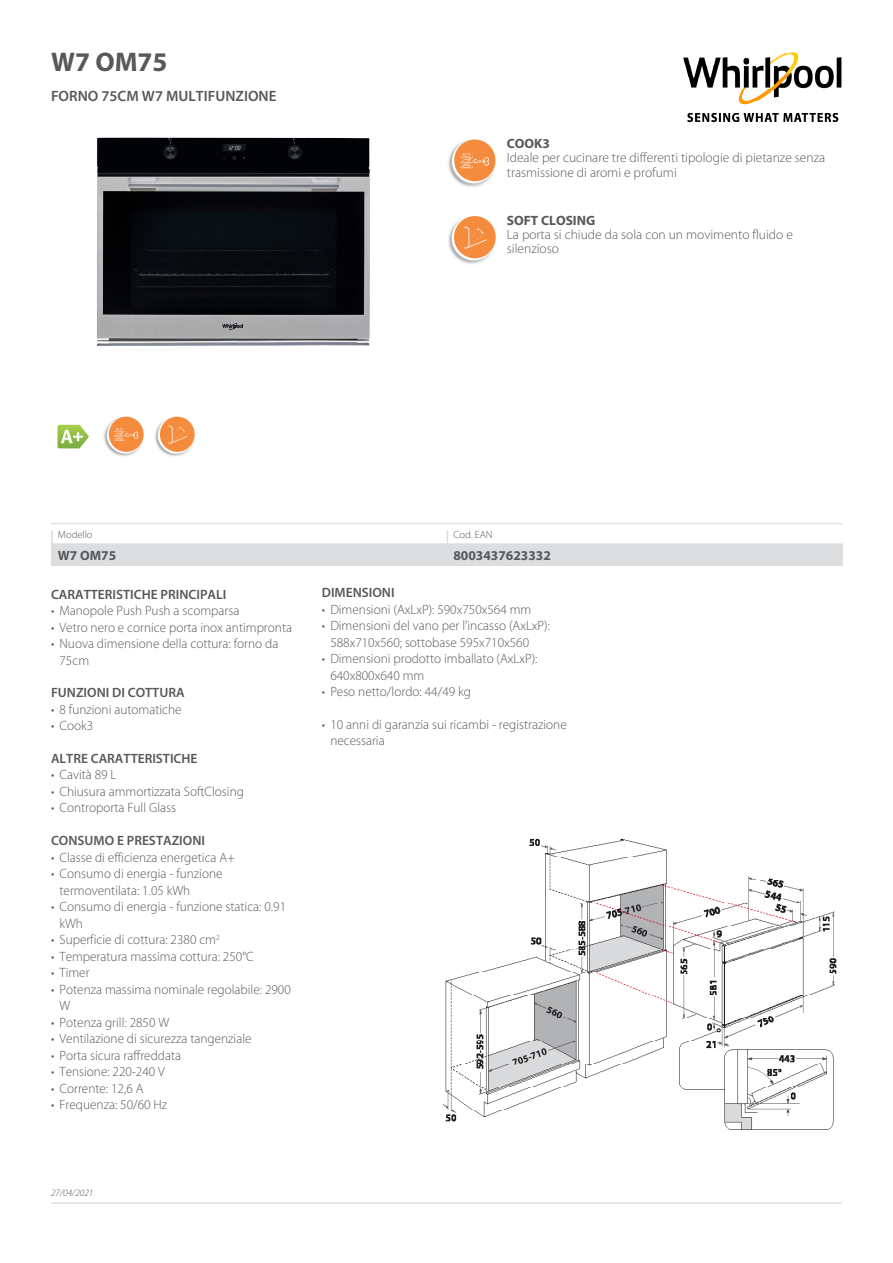
<style>
.page{position:relative;width:893px;height:1263px;background:#fff}
.page>*{position:absolute;margin:0;border:0;box-sizing:border-box;transform-origin:0 0}
.t1{font:700 27px "Myriad Pro";color:#57585a}
.t2{font:600 15px "Myriad Pro";color:#57585a}
.t3{font:300 13.5px/16.5px "Myriad Pro";color:#57585a}
.t4{font:600 13.5px "Myriad Pro";color:#57585a}
.t5{font:700 13.5px "Myriad Pro";color:#57585a}
.t6{font:300 10.5px "Myriad Pro";color:#57585a}
.t7{font:italic 300 9.75px "Myriad Pro";color:#57585a}
</style>
<div class="page">
<svg style="left:57px;top:425px;width:32px;height:23px"></svg>
<img style="left:104px;top:416px;width:31px;height:40px">
<svg style="left:107px;top:417px;width:36px;height:36px"></svg>
<img style="left:155px;top:416px;width:31px;height:40px">
<svg style="left:158px;top:417px;width:36px;height:36px"></svg>
<img style="left:97px;top:138px;width:273px;height:208px">
<img style="left:448px;top:151px;width:48px;height:36px">
<svg style="left:452px;top:140px;width:43px;height:43px"></svg>
<img style="left:448px;top:228px;width:48px;height:36px">
<svg style="left:452px;top:216px;width:43px;height:44px"></svg>
<hr style="left:51px;top:524px;width:2px;height:20px;background:#dcdddf">
<svg style="left:52px;top:530px;width:791px;height:36px"></svg>
<hr style="left:51px;top:523px;width:791px;height:1px;background:#dcdddf">
<div style="left:51px;top:524px;width:791px;height:6px;background:#fff"></div>
<hr style="left:51px;top:1202px;width:791px;height:2px;background:#dcdddf">
<img style="left:683px;top:52px;width:159px;height:71px">
<img style="left:443px;top:838px;width:394px;height:291px">
<h1 class="t1" style="left:51px;top:45px;width:118px">W7 OM75</h1>
<p class="t2" style="left:51px;top:86px;width:227px">FORNO 75CM W7 MULTIFUNZIONE</p>
<p class="t5" style="left:507px;top:135px;width:45px">COOK3</p>
<p class="t3" style="left:507px;top:150px;width:320px;line-height:14.2px">Ideale per cucinare tre differenti tipologie di pietanze senza trasmissione di aromi e profumi</p>
<p class="t5" style="left:507px;top:211px;width:90px">SOFT CLOSING</p>
<p class="t3" style="left:507px;top:227px;width:287px;line-height:14.2px">La porta si chiude da sola con un movimento fluido e silenzioso</p>
<p class="t6" style="left:58px;top:528px;width:36px">Modello</p>
<p class="t6" style="left:453px;top:528px;width:41px">Cod. EAN</p>
<p class="t5" style="left:58px;top:546px;width:60px">W7 OM75</p>
<p class="t5" style="left:453px;top:546px;width:99px">8003437623332</p>
<p class="t4" style="left:51px;top:585px;width:177px">CARATTERISTICHE PRINCIPALI</p>
<p class="t3" style="left:51px;top:602px;width:190px">• Manopole Push Push a scomparsa</p>
<p class="t3" style="left:51px;top:619px;width:243px">• Vetro nero e cornice porta inox antimpronta</p>
<p class="t3" style="left:60px;top:635px;width:220px;text-indent:-9px">• Nuova dimensione della cottura: forno da<br>75cm</p>
<p class="t4" style="left:51px;top:684px;width:135px">FUNZIONI DI COTTURA</p>
<p class="t3" style="left:51px;top:701px;width:132px">• 8 funzioni automatiche</p>
<p class="t3" style="left:51px;top:717px;width:44px">• Cook3</p>
<p class="t4" style="left:51px;top:750px;width:148px">ALTRE CARATTERISTICHE</p>
<p class="t3" style="left:51px;top:767px;width:67px">• Cavità 89 L</p>
<p class="t3" style="left:51px;top:783px;width:194px">• Chiusura ammortizzata SoftClosing</p>
<p class="t3" style="left:51px;top:800px;width:127px">• Controporta Full Glass</p>
<p class="t4" style="left:51px;top:832px;width:156px">CONSUMO E PRESTAZIONI</p>
<p class="t3" style="left:51px;top:849px;width:186px">• Classe di efficienza energetica A+</p>
<p class="t3" style="left:60px;top:865px;width:165px;text-indent:-9px">• Consumo di energia - funzione termoventilata: 1.05 kWh</p>
<p class="t3" style="left:60px;top:898px;width:228px;text-indent:-9px">• Consumo di energia - funzione statica: 0.91 kWh</p>
<p class="t3" style="left:51px;top:931px;width:170px">• Superficie di cottura: 2380 cm<sup>2</sup></p>
<p class="t3" style="left:51px;top:948px;width:204px">• Temperatura massima cottura: 250°C</p>
<p class="t3" style="left:51px;top:964px;width:40px">• Timer</p>
<p class="t3" style="left:60px;top:981px;width:233px;text-indent:-9px">• Potenza massima nominale regolabile: 2900<br>W</p>
<p class="t3" style="left:51px;top:1014px;width:120px">• Potenza grill: 2850 W</p>
<p class="t3" style="left:51px;top:1030px;width:202px">• Ventilazione di sicurezza tangenziale</p>
<p class="t3" style="left:51px;top:1047px;width:132px">• Porta sicura raffreddata</p>
<p class="t3" style="left:51px;top:1063px;width:115px">• Tensione: 220-240 V</p>
<p class="t3" style="left:51px;top:1080px;width:94px">• Corrente: 12,6 A</p>
<p class="t3" style="left:51px;top:1096px;width:118px">• Frequenza: 50/60 Hz</p>
<p class="t7" style="left:51px;top:1187px;width:44px">27/04/2021</p>
<p class="t4" style="left:322px;top:584px;width:74px">DIMENSIONI</p>
<p class="t3" style="left:322px;top:601px;width:211px">• Dimensioni (AxLxP): 590x750x564 mm</p>
<p class="t3" style="left:330px;top:617px;width:221px;text-indent:-9px">• Dimensioni del vano per l'incasso (AxLxP):<br>588x710x560; sottobase 595x710x560</p>
<p class="t3" style="left:330px;top:650px;width:209px;text-indent:-9px">• Dimensioni prodotto imballato (AxLxP):<br>640x800x640 mm</p>
<p class="t3" style="left:322px;top:683px;width:151px">• Peso netto/lordo: 44/49 kg</p>
<p class="t3" style="left:330px;top:716px;width:238px;text-indent:-9px">• 10 anni di garanzia sui ricambi - registrazione necessaria</p>
</div>
